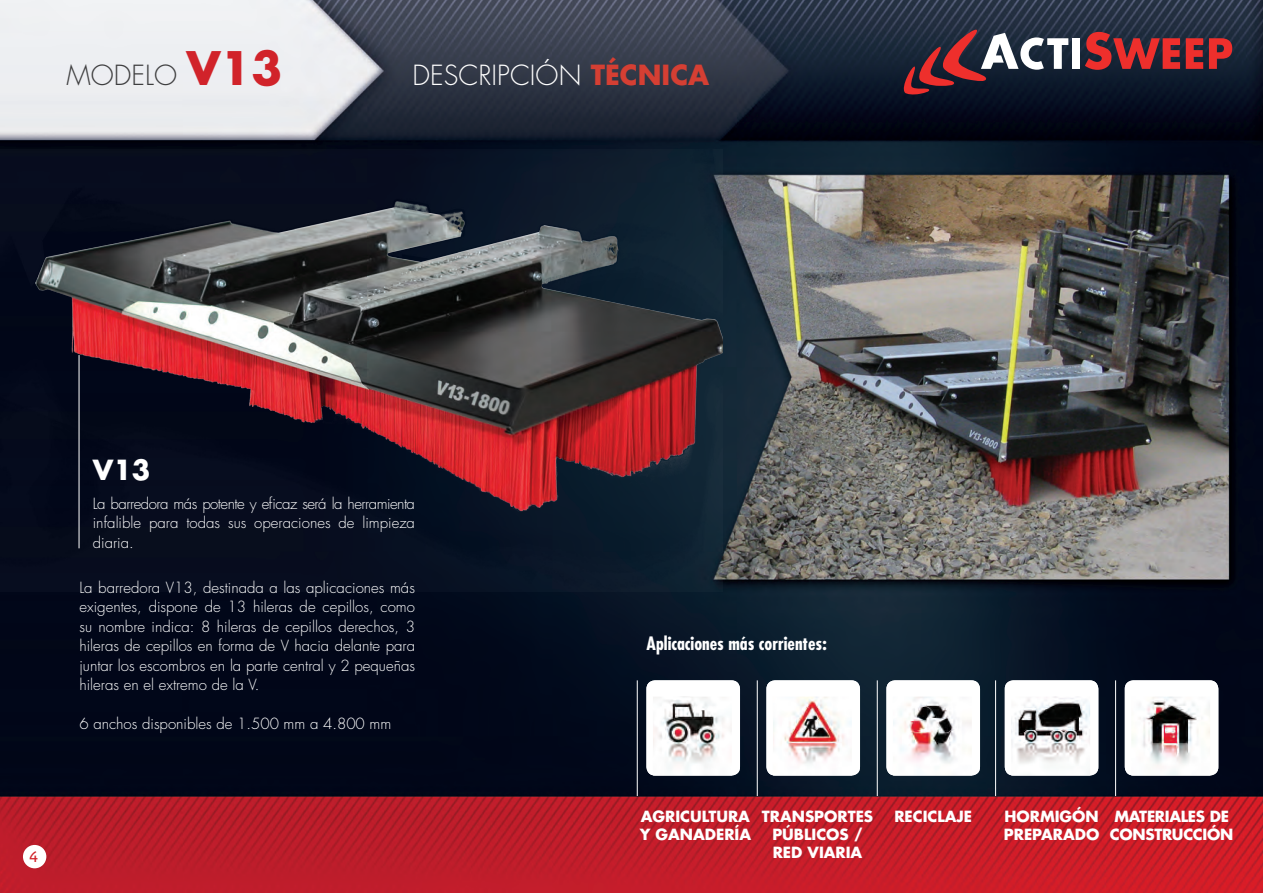
<style>
.page{position:relative;width:1263px;height:893px;background:#fff}
.page>*{position:absolute;margin:0;border:0;box-sizing:border-box;transform-origin:0 0}
.t1{font:300 27px "Futura";color:#fff}
.t2{font:300 27px "Futura";color:#3e3e3f}
.t3{font:700 27px "Futura";color:#fff}
.t4{font:700 condensed 18px "Futura";color:#fff}
.t5{font:300 15px/19.5px "Futura";color:#fff;text-align:justify}
.t6{font:700 15px/18px "Futura";color:#fff}
.t7{font:700 15px/18px "Futura";letter-spacing:-.02em;color:#fff}
.t8{font:15px "Parisine Plus Ptf";color:#d1232a}
.s1{font-weight:700;font-size:45px;color:#d1232a}
.s2{font-weight:700;color:#d53f33}
</style>
<div class="page">
<img style="left:0;top:0;width:1263px;height:893px">
<img style="left:0;top:149px;width:723px;height:443px">
<svg style="left:904px;top:30px;width:164px;height:64px;background:#54414e"></svg>
<div style="left:1072px;top:38px;width:8px;height:31px;background:#fff"></div>
<svg style="left:1085px;top:32px;width:95px;height:38px;background:#872b32"></svg>
<svg style="left:1186px;top:38px;width:17px;height:31px"></svg>
<svg style="left:1209px;top:38px;width:23px;height:31px"></svg>
<div style="left:23px;top:845px;width:23px;height:23px;background:#fff;border-radius:50%"></div>
<hr style="left:79px;top:355px;width:1px;height:193px;background:#fff">
<hr style="left:995px;top:680px;width:1px;height:116px;background:#fff">
<hr style="left:1115px;top:680px;width:1px;height:116px;background:#fff">
<div style="left:1125px;top:680px;width:93px;height:95px;background:#fff;border-radius:9px"></div>
<img style="left:1132px;top:697px;width:78px;height:78px">
<div style="left:1005px;top:680px;width:93px;height:95px;background:#fff;border-radius:9px"></div>
<img style="left:1011px;top:697px;width:79px;height:67px">
<hr style="left:637px;top:680px;width:1px;height:116px;background:#fff">
<hr style="left:877px;top:680px;width:1px;height:116px;background:#fff">
<hr style="left:757px;top:680px;width:1px;height:116px;background:#fff">
<div style="left:886px;top:680px;width:94px;height:95px;background:#fff;border-radius:9px"></div>
<img style="left:893px;top:697px;width:79px;height:66px">
<div style="left:766px;top:680px;width:94px;height:95px;background:#fff;border-radius:9px"></div>
<img style="left:773px;top:697px;width:79px;height:67px">
<div style="left:646px;top:680px;width:94px;height:95px;background:#fff;border-radius:9px"></div>
<img style="left:653px;top:697px;width:78px;height:75px">
<p class="t2" style="left:67px;top:59px;width:217px">MODELO <span class="s1">V13</span></p>
<p class="t1" style="left:412px;top:58px;width:298px">DESCRIPCIÓN <span class="s2">TÉCNICA</span></p>
<p class="t3" style="left:93px;top:452px;width:59px">V13</p>
<p class="t5" style="left:93px;top:494px;width:324px">La barredora más potente y eficaz será la herramienta infalible para todas sus operaciones de limpieza diaria.</p>
<p class="t5" style="left:79px;top:578px;width:337px">La barredora V13, destinada a las aplicaciones más exigentes, dispone de 13 hileras de cepillos, como su nombre indica: 8 hileras de cepillos derechos, 3 hileras de cepillos en forma de V hacia delante para juntar los escombros en la parte central y 2 pequeñas hileras en el extremo de la V.</p>
<p class="t5" style="left:79px;top:714px;width:313px">6 anchos disponibles de 1.500 mm a 4.800 mm</p>
<p class="t8" style="left:30px;top:845px;width:10px">4</p>
<p class="t4" style="left:647px;top:632px;width:182px">Aplicaciones más corrientes:</p>
<p class="t6" style="left:640px;top:807px;width:113px">AGRICULTURA<br>Y GANADERÍA</p>
<p class="t6" style="left:762px;top:807px;width:113px">TRANSPORTES</p>
<p class="t6" style="left:894px;top:807px;width:79px">RECICLAJE</p>
<p class="t6" style="left:772px;top:825px;width:92px">PÚBLICOS /<br>RED VIARIA</p>
<p class="t6" style="left:1004px;top:807px;width:97px">HORMIGÓN<br>PREPARADO</p>
<p class="t7" style="left:1110px;top:807px;width:125px">MATERIALES DE<br>CONSTRUCCIÓN</p>
</div>
